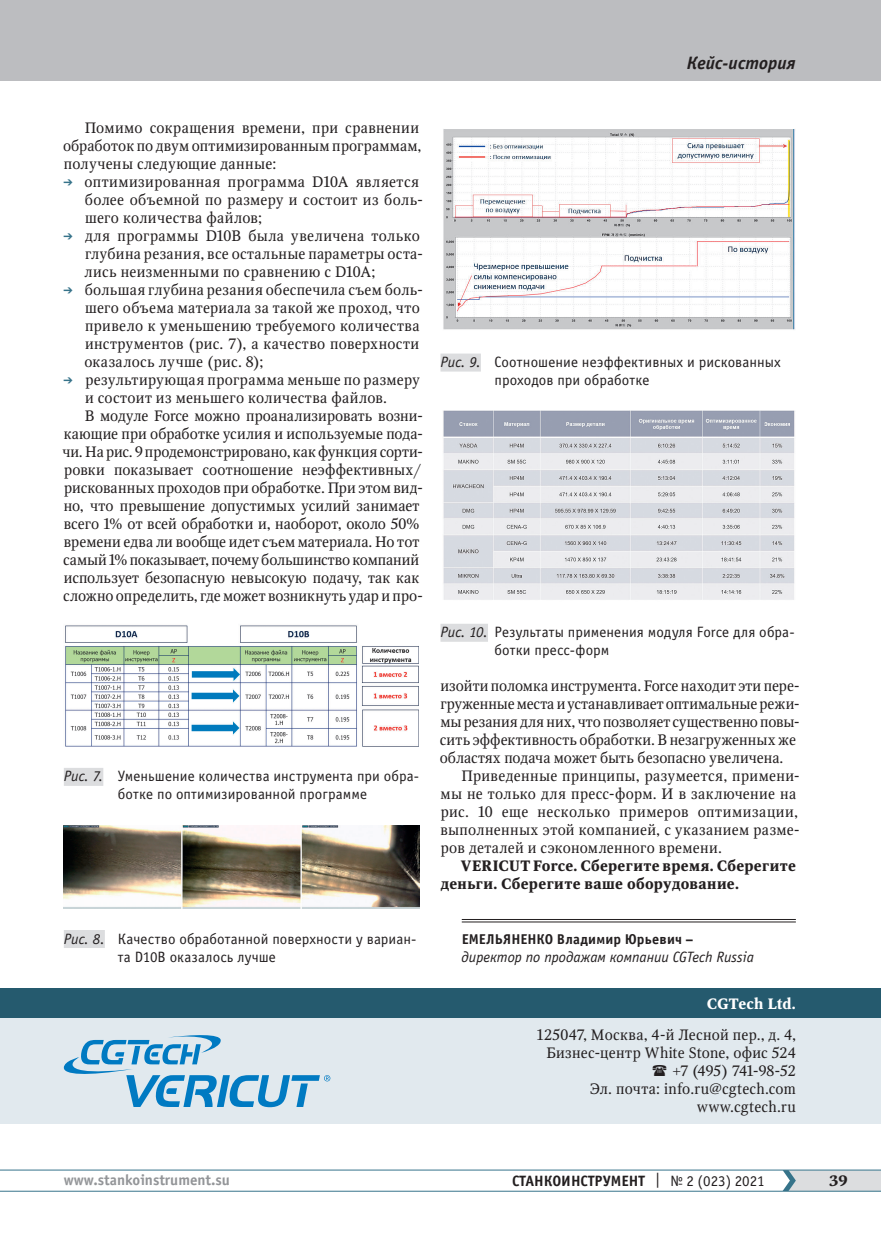
<style>
.page{position:relative;width:881px;height:1234px;background:#fff}
.page>*{position:absolute;margin:0;border:0;box-sizing:border-box;transform-origin:0 0}
.t1{font:italic 700 18px "Officina Sans C";color:#231f20}
.t2{font:15px/18px "Octava";letter-spacing:.01em;color:#231f20}
.t3{font:15px/18px "Officina Sans C";letter-spacing:.005em;color:#231f20}
.t4{font:700 15px/18px "Octava";letter-spacing:.02em;color:#231f20}
.t5{font:italic 15px "Officina Sans C";letter-spacing:-.005em;color:#231f20}
.t6{font:700 15px "Officina Sans C";color:#231f20}
.t7{font:700 15px "Officina Sans C";color:#939598}
.t8{font:700 15px "Octava";letter-spacing:.01em;color:#fff}
.t9{font:700 14.25px "Officina Sans C";letter-spacing:.01em;color:#231f20}
.s1{color:#36738a}
.s2{font-style:italic}
.s3{font-weight:400}
</style>
<div class="page">
<hr style="left:0;top:1190px;width:880px;height:1px;background:#36738a">
<hr style="left:0;top:1169px;width:880px;height:1px;background:#36738a">
<svg style="left:782px;top:1169px;width:98px;height:21px"></svg>
<div style="left:0;top:0;width:880px;height:81px;background:#bcbdc0"></div>
<hr style="left:461px;top:919px;width:334px;height:1px;background:#231f20">
<hr style="left:461px;top:921px;width:334px;height:1px;background:#231f20">
<div style="left:0;top:1006px;width:880px;height:117px;background:#e1e9ee"></div>
<div style="left:0;top:987px;width:880px;height:30px;background:#255a6e"></div>
<svg style="left:64px;top:1035px;width:266px;height:71px"></svg>
<div style="left:64px;top:767px;width:39px;height:18px;background:#dcdddf"></div>
<div style="left:440px;top:353px;width:40px;height:18px;background:#dcdddf"></div>
<div style="left:440px;top:623px;width:48px;height:18px;background:#dcdddf"></div>
<div style="left:64px;top:929px;width:41px;height:18px;background:#dcdddf"></div>
<img style="left:65px;top:625px;width:353px;height:121px">
<img style="left:64px;top:825px;width:355px;height:83px">
<img style="left:443px;top:129px;width:352px;height:201px">
<img style="left:443px;top:410px;width:352px;height:190px">
<p class="t1" style="left:686px;top:53px;width:111px">Кейс-история</p>
<p class="t2" style="left:63px;top:119px;width:360px;text-indent:22px">Помимо сокращения времени, при сравнении обработок по двум оптимизированным программам, получены следующие данные:</p>
<p class="t2" style="left:85px;top:173px;width:339px;text-indent:-21px"><span class="s1">➔</span> оптимизированная программа D10A является более объемной по размеру и состоит из боль&shy;шего количества файлов;</p>
<p class="t2" style="left:85px;top:227px;width:340px;text-indent:-21px"><span class="s1">➔</span> для программы D10B была увеличена только глубина резания, все остальные параметры оста&shy;лись неизменными по сравнению с D10A;</p>
<p class="t2" style="left:84px;top:281px;width:340px;text-indent:-21px"><span class="s1">➔</span> большая глубина резания обеспечила съем боль&shy;шего объема материала за такой же проход, что привело к уменьшению требуемого количества инструментов (рис. 7), а качество поверхности оказалось лучше (рис. 8);</p>
<p class="t2" style="left:63px;top:371px;width:358px"><span class="s1">➔</span> результирующая программа меньше по размеру</p>
<p class="t2" style="left:85px;top:389px;width:303px">и состоит из меньшего количества файлов.</p>
<p class="t2" style="left:85px;top:407px;width:340px">В модуле Force можно проанализировать возни-</p>
<p class="t2" style="left:64px;top:425px;width:361px">кающие при обработке усилия и используемые пода-</p>
<p class="t2" style="left:62px;top:443px;width:362px">чи. На рис. 9 продемонстрировано, как функция сорти-</p>
<p class="t2" style="left:64px;top:461px;width:358px">ровки показывает соотношение неэффективных/</p>
<p class="t2" style="left:64px;top:479px;width:360px">рискованных проходов при обработке. При этом вид-</p>
<p class="t2" style="left:64px;top:497px;width:357px">но, что превышение допустимых усилий занимает</p>
<p class="t2" style="left:64px;top:515px;width:357px">всего 1% от всей обработки и, наоборот, около 50%</p>
<p class="t2" style="left:64px;top:533px;width:357px">времени едва ли вообще идет съем материала. Но тот</p>
<p class="t2" style="left:63px;top:551px;width:357px">самый 1% показывает, почему большинство компаний</p>
<p class="t2" style="left:64px;top:569px;width:357px">использует безопасную невысокую подачу, так как</p>
<p class="t2" style="left:63px;top:587px;width:361px">сложно определить, где может возникнуть удар и про-</p>
<p class="t3" style="left:64px;top:767px;width:356px;text-align:center"><span class="s2">Рис. 7.</span> Уменьшение количества инструмента при обра&shy;ботке по оптимизированной программе</p>
<p class="t3" style="left:118px;top:929px;width:300px;text-indent:-54px"><span class="s2">Рис. 8.</span> Качество обработанной поверхности у вариан&shy;та D10B оказалось лучше</p>
<p class="t3" style="left:494px;top:353px;width:288px;text-indent:-54px"><span class="s2">Рис. 9.</span> Соотношение неэффективных и рискованных проходов при обработке</p>
<p class="t3" style="left:494px;top:623px;width:301px;text-indent:-54px"><span class="s2">Рис. 10.</span> Результаты применения модуля Force для обра&shy;ботки пресс-форм</p>
<p class="t2" style="left:439px;top:677px;width:361px">изойти поломка инструмента. Force находит эти пере&shy;груженные места и устанавливает оптимальные режи&shy;мы резания для них, что позволяет существенно повы&shy;сить эффективность обработки. В незагруженных же областях подача может быть безопасно увеличена.</p>
<p class="t2" style="left:440px;top:767px;width:361px;text-indent:21px">Приведенные принципы, разумеется, примени&shy;мы не только для пресс-форм. И в заключение на рис. 10 еще несколько примеров оптимизации, выполненных этой компанией, с указанием разме&shy;ров деталей и сэкономленного времени.</p>
<p class="t4" style="left:440px;top:857px;width:356px;text-indent:20px">VERICUT Force. Сберегите время. Сберегите деньги. Сберегите ваше оборудование.</p>
<p class="t9" style="left:461px;top:930px;width:233px">ЕМЕЛЬЯНЕНКО Владимир Юрьевич –</p>
<p class="t5" style="left:461px;top:948px;width:294px">директор по продажам компании CGTech Russia</p>
<p class="t8" style="left:706px;top:994px;width:90px">CGTech Ltd.</p>
<p class="t2" style="left:537px;top:1025px;width:260px;text-align:right">125047, Москва, 4-й Лесной пер., д. 4,<br>Бизнес-центр White Stone, офис 524 +7 (495) 741-98-52<br>Эл. почта: info.ru@cgtech.com www.cgtech.ru</p>
<p class="t7" style="left:64px;top:1171px;width:168px">www.stankoinstrument.su</p>
<p class="t6" style="left:512px;top:1171px;width:254px">СТАНКОИНСТРУМЕНТ <span class="s3">| № 2 (023) 2021</span></p>
<p class="t4" style="left:828px;top:1171px;width:20px">39</p>
</div>
